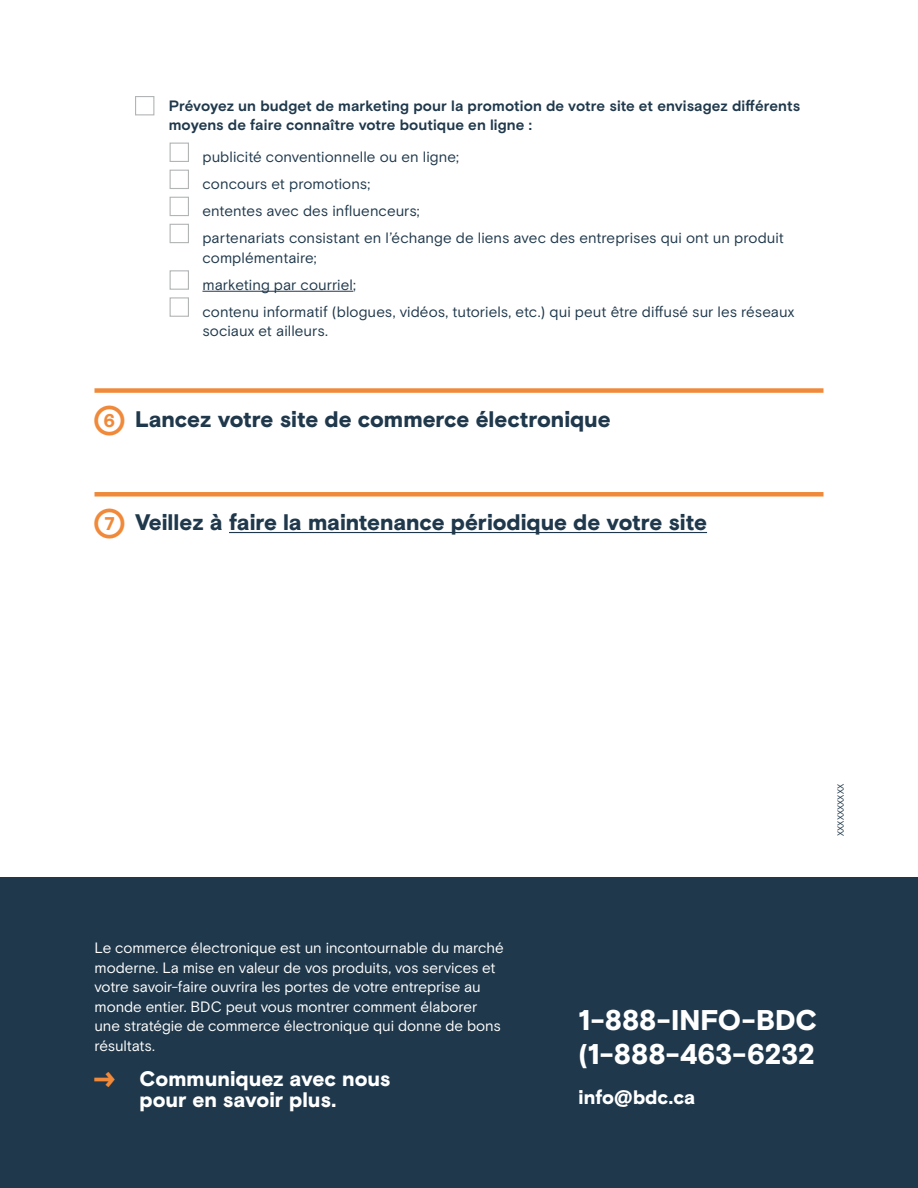
<style>
.page{position:relative;width:918px;height:1188px;background:#fff}
.page>*{position:absolute;margin:0;border:0;box-sizing:border-box;transform-origin:0 0}
.t1{font:900 28.5px/34.5px "Basis Grotesque";color:#fff}
.t2{font:900 22.5px "Basis Grotesque";letter-spacing:-.005em;color:#1f384b}
.t3{font:900 21px/21px "Basis Grotesque";color:#fff;text-align:center}
.t4{font:900 19.5px "Basis Grotesque";color:#fff}
.t5{font:15px/27px "Basis Grotesque";letter-spacing:.005em;color:#1f384b}
.t6{font:15px/19.5px "Basis Grotesque";letter-spacing:-.005em;color:#fff}
.t7{font:700 15px/19.5px "Basis Grotesque";letter-spacing:.005em;color:#1f384b}
.t8{font:9px "Basis Grotesque";color:#1f384b}
.s1{font-family:"Basis BDC Extra Glyphs";font-size:30px;color:#f08a3a}
</style>
<div class="page">
<div style="left:0;top:878px;width:918px;height:310px;background:#1f384b"></div>
<hr style="left:202px;top:291px;width:151px;height:1px;background:#1f384b">
<div style="left:94px;top:388px;width:730px;height:5px;background:#f08a3a"></div>
<div style="left:94px;top:492px;width:730px;height:5px;background:#f08a3a"></div>
<hr style="left:229px;top:532px;width:478px;height:1px;background:#1f384b">
<div style="left:135px;top:96px;width:19px;height:19px;border:1px solid #b2b5b6"></div>
<div style="left:170px;top:143px;width:19px;height:19px;border:1px solid #b2b5b6"></div>
<div style="left:170px;top:170px;width:19px;height:19px;border:1px solid #b2b5b6"></div>
<div style="left:170px;top:197px;width:19px;height:19px;border:1px solid #b2b5b6"></div>
<div style="left:170px;top:224px;width:19px;height:19px;border:1px solid #b2b5b6"></div>
<div style="left:170px;top:270px;width:19px;height:20px;border:1px solid #b2b5b6"></div>
<div style="left:170px;top:297px;width:19px;height:20px;border:1px solid #b2b5b6"></div>
<p class="t7" style="left:169px;top:96px;width:633px">Prévoyez un budget de marketing pour la promotion de votre site et envisagez différents moyens de faire connaître votre boutique en ligne :</p>
<p class="t5" style="left:202px;top:143px;width:583px">publicité conventionnelle ou en ligne;<br>concours et promotions;<br>ententes avec des influenceurs;<br>partenariats consistant en l’échange de liens avec des entreprises qui ont un produit</p>
<p class="t5" style="left:202px;top:244px;width:593px">complémentaire;<br>marketing par courriel;<br>contenu informatif (blogues, vidéos, tutoriels, etc.) qui peut être diffusé sur les réseaux</p>
<p class="t5" style="left:202px;top:317px;width:127px">sociaux et ailleurs.</p>
<h2 class="t2" style="left:94px;top:405px;width:518px"><span class="s1">6</span> Lancez votre site de commerce électronique</h2>
<h2 class="t2" style="left:94px;top:509px;width:614px"><span class="s1">7</span> Veillez à faire la maintenance périodique de votre site</h2>
<p class="t6" style="left:94px;top:938px;width:411px">Le commerce électronique est un incontournable du marché moderne. La mise en valeur de vos produits, vos services et votre savoir-faire ouvrira les portes de votre entreprise au monde entier. BDC peut vous montrer comment élaborer une stratégie de commerce électronique qui donne de bons résultats.</p>
<h3 class="t3" style="left:94px;top:1068px;width:298px"><span class="s1">&gt;</span> Communiquez avec nous pour en savoir plus.</h3>
<p class="t8" style="left:835px;top:836px;width:53px;rotate:-90deg">XXXXXXXXXX</p>
<h1 class="t1" style="left:579px;top:1002px;width:240px">1-888-INFO-BDC (1-888-463-6232</h1>
<h3 class="t4" style="left:579px;top:1086px;width:118px">info@bdc.ca</h3>
</div>
